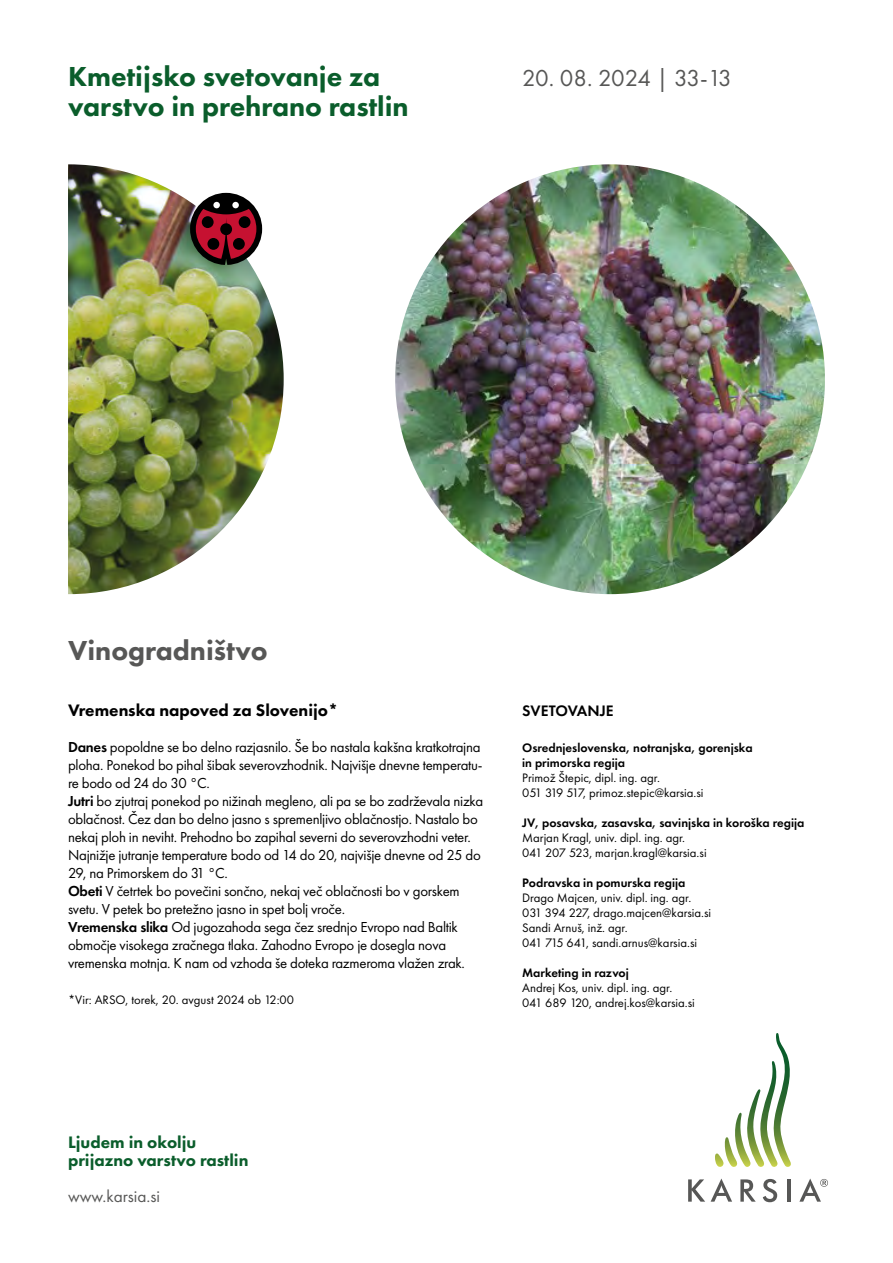
<style>
.page{position:relative;width:893px;height:1263px;background:#fff}
.page>*{position:absolute;margin:0;border:0;box-sizing:border-box;transform-origin:0 0}
.t1{font:800 28.5px/30px "Futura PT";color:#0a5d2b}
.t2{font:800 28.5px "Futura PT";color:#575756}
.t3{font:24px "Futura PT";letter-spacing:-.025em;color:#575756}
.t4{font:800 17.25px/18px "Futura PT";color:#0a5d2b}
.t5{font:800 17.25px "Futura PT";color:#000}
.t6{font:17.25px "Futura PT";color:#575756}
.t7{font:600 15.75px "Futura PT";color:#000}
.t8{font:15px/18px "Futura PT";letter-spacing:-.02em;color:#000}
.t9{font:12.75px/15px "Futura PT";color:#000}
.t10{font:600 12.75px/15px "Futura PT";color:#000}
.s1{font-weight:600}
</style>
<div class="page">
<svg style="left:688px;top:1179px;width:17px;height:23px"></svg>
<svg style="left:711px;top:1178px;width:21px;height:24px"></svg>
<svg style="left:740px;top:1179px;width:16px;height:23px"></svg>
<svg style="left:763px;top:1179px;width:14px;height:23px"></svg>
<hr style="left:787px;top:1179px;width:4px;height:23px;background:#575756">
<svg style="left:799px;top:1178px;width:29px;height:24px"></svg>
<svg style="left:715px;top:1033px;width:76px;height:134px"></svg>
<img style="left:395px;top:164px;width:430px;height:430px;border-radius:215px">
<img style="left:68px;top:164px;width:216px;height:430px">
<svg style="left:190px;top:193px;width:72px;height:72px"></svg>
<h1 class="t1" style="left:68px;top:61px;width:342px">Kmetijsko svetovanje za varstvo in prehrano rastlin</h1>
<h2 class="t3" style="left:522px;top:64px;width:211px">20. 08. 2024 | 33-13</h2>
<h1 class="t2" style="left:68px;top:633px;width:201px">Vinogradništvo</h1>
<p class="t5" style="left:68px;top:699px;width:272px">Vremenska napoved za Slovenijo*</p>
<p class="t8" style="left:68px;top:738px;width:417px"><span class="s1">Danes</span> popoldne se bo delno razjasnilo. Še bo nastala kakšna kratkotrajna ploha. Ponekod bo pihal šibak severovzhodnik. Najvišje dnevne temperatu&shy;re bodo od 24 do 30 °C.<br><span class="s1">Jutri</span> bo zjutraj ponekod po nižinah megleno, ali pa se bo zadrževala nizka oblačnost. Čez dan bo delno jasno s spremenljivo oblačnostjo. Nastalo bo nekaj ploh in neviht. Prehodno bo zapihal severni do severovzhodni veter.<br>Najnižje jutranje temperature bodo od 14 do 20, najvišje dnevne od 25 do 29, na Primorskem do 31 °C.<br><span class="s1">Obeti</span> V četrtek bo povečini sončno, nekaj več oblačnosti bo v gorskem svetu. V petek bo pretežno jasno in spet bolj vroče.<br><span class="s1">Vremenska slika</span> Od jugozahoda sega čez srednjo Evropo nad Baltik območje visokega zračnega tlaka. Zahodno Evropo je dosegla nova vremenska motnja. K nam od vzhoda še doteka razmeroma vlažen zrak.</p>
<p class="t9" style="left:68px;top:992px;width:228px">*Vir: ARSO, torek, 20. avgust 2024 ob 12:00</p>
<p class="t7" style="left:522px;top:701px;width:93px">SVETOVANJE</p>
<p class="t10" style="left:522px;top:740px;width:232px">Osrednjeslovenska, notranjska, gorenjska in primorska regija</p>
<p class="t9" style="left:522px;top:770px;width:183px">Primož Štepic, dipl. ing. agr.<br>051 319 517, primoz.stepic@karsia.si</p>
<p class="t10" style="left:522px;top:815px;width:284px">JV, posavska, zasavska, savinjska in koroška regija</p>
<p class="t9" style="left:522px;top:830px;width:186px">Marjan Kragl, univ. dipl. ing. agr.<br>041 207 523, marjan.kragl@karsia.si</p>
<p class="t10" style="left:522px;top:875px;width:165px">Podravska in pomurska regija</p>
<p class="t9" style="left:522px;top:890px;width:191px">Drago Majcen, univ. dipl. ing. agr.<br>031 394 227, drago.majcen@karsia.si Sandi Arnuš, inž. agr.<br>041 715 641, sandi.arnus@karsia.si</p>
<p class="t10" style="left:522px;top:965px;width:108px">Marketing in razvoj</p>
<p class="t9" style="left:522px;top:980px;width:174px">Andrej Kos, univ. dipl. ing. agr.<br>041 689 120, andrej.kos@karsia.si</p>
<p class="t4" style="left:68px;top:1133px;width:182px">Ljudem in okolju prijazno varstvo rastlin</p>
<p class="t6" style="left:68px;top:1186px;width:94px">www.karsia.si</p>
</div>
